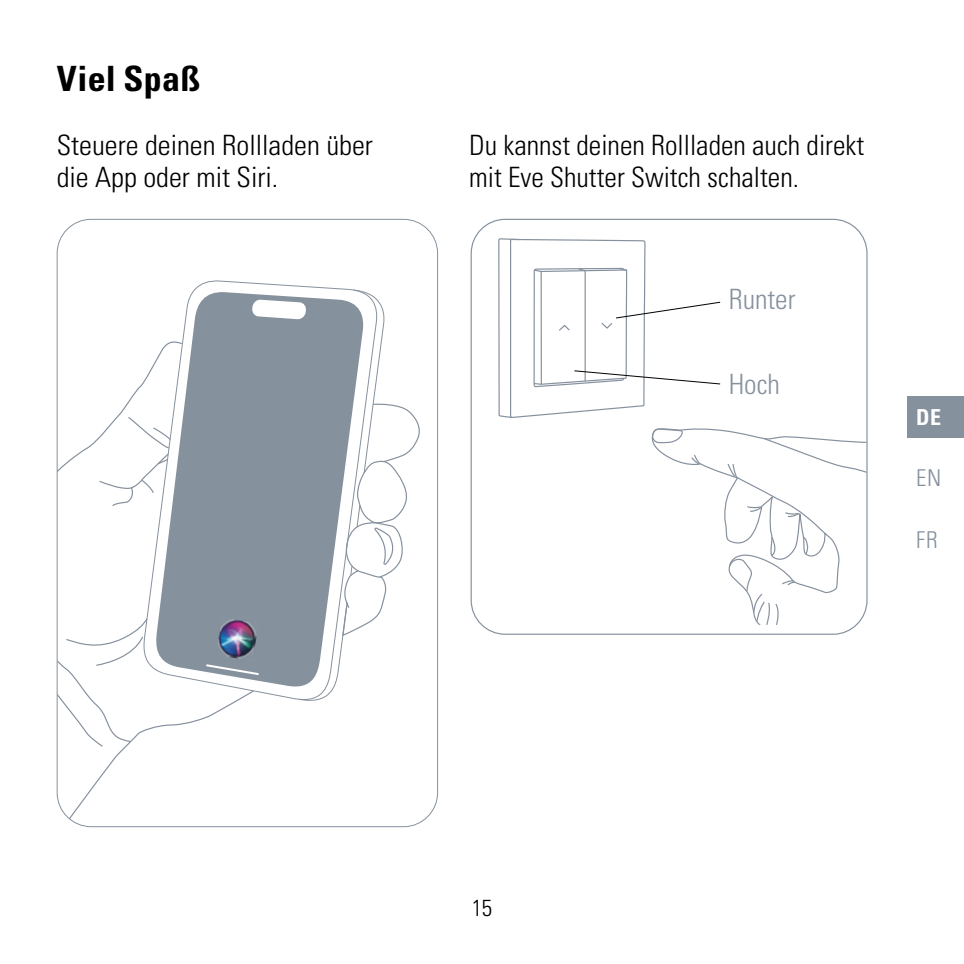
<style>
.page{position:relative;width:964px;height:964px;background:#fff}
.page>*{position:absolute;margin:0;border:0;box-sizing:border-box;transform-origin:0 0}
.t1{font:700 condensed 34.8px "Univers LT Std";letter-spacing:.005em;color:#000}
.t2{font:300 condensed 28px/32px "Univers LT Std";color:#000}
.t3{font:300 condensed 28px "Univers LT Std";color:#86919e}
.t4{font:300 condensed 23.2px "Univers LT Std";color:#86919e}
.t5{font:300 condensed 23.2px "Univers LT Std";color:#000}
.t6{font:700 condensed 22px "Univers LT Std";color:#fff}
</style>
<div class="page">
<svg style="left:721px;top:429px;width:79px;height:110px"></svg>
<svg style="left:727px;top:437px;width:139px;height:188px"></svg>
<svg style="left:498px;top:238px;width:223px;height:235px"></svg>
<svg style="left:98px;top:416px;width:43px;height:90px"></svg>
<svg style="left:57px;top:625px;width:175px;height:202px"></svg>
<svg style="left:141px;top:280px;width:208px;height:424px"></svg>
<svg style="left:298px;top:289px;width:122px;height:415px"></svg>
<div style="left:907px;top:396px;width:57px;height:41px;background:#86919e"></div>
<p class="t1" style="left:57px;top:57px;width:145px">Viel Spaß</p>
<p class="t2" style="left:57px;top:129px;width:318px">Steuere deinen Rollladen über die App oder mit Siri.</p>
<p class="t2" style="left:469px;top:129px;width:396px">Du kannst deinen Rollladen auch direkt mit Eve Shutter Switch schalten.</p>
<p class="t3" style="left:729px;top:282px;width:68px">Runter</p>
<p class="t3" style="left:729px;top:367px;width:53px">Hoch</p>
<p class="t6" style="left:916px;top:403px;width:27px">DE</p>
<p class="t4" style="left:916px;top:464px;width:27px">EN</p>
<p class="t4" style="left:916px;top:525px;width:23px">FR</p>
<p class="t5" style="left:472px;top:894px;width:22px">15</p>
</div>
